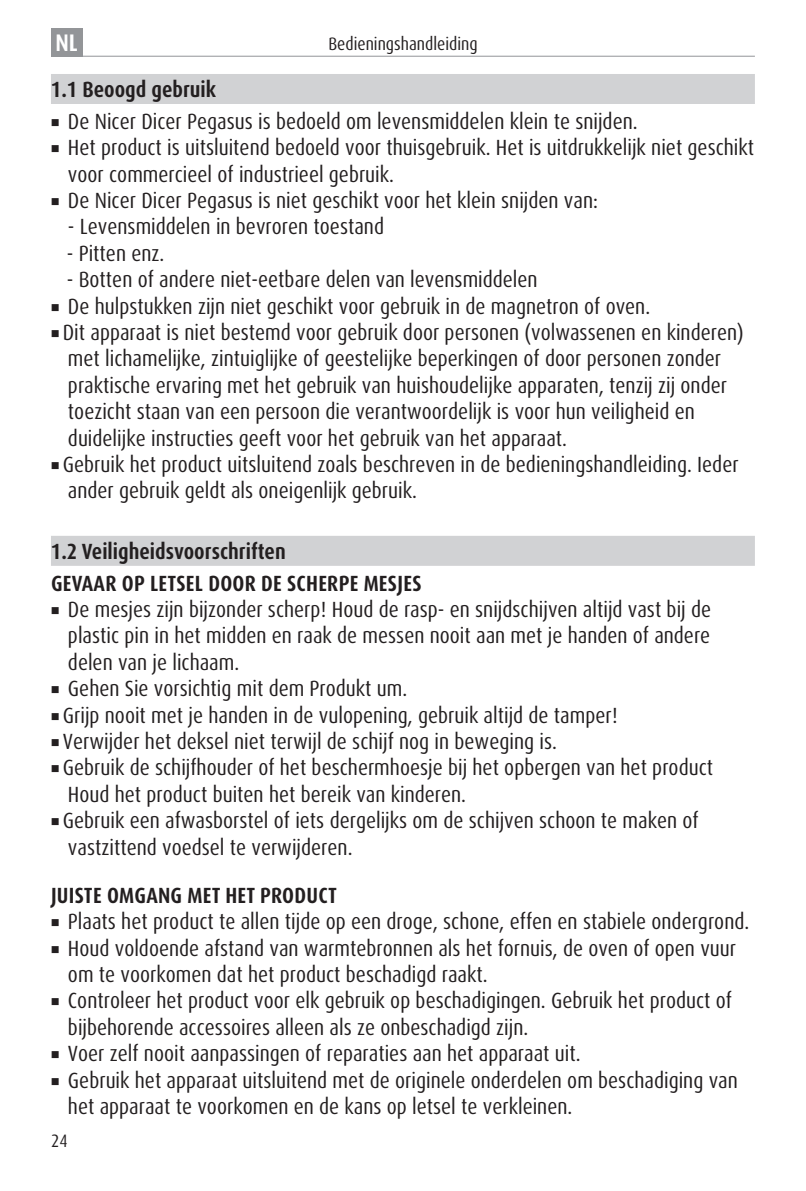
<style>
.page{position:relative;width:806px;height:1191px;background:#fff}
.page>*{position:absolute;margin:0;border:0;box-sizing:border-box;transform-origin:0 0}
.t1{font:700 condensed 24px "Dax Pro";color:#fff}
.t2{font:condensed 22px/26.4px "Dax Pro";color:#231f20}
.t3{font:700 condensed 22px/32px "Dax Pro";letter-spacing:.01em;color:#231f20}
.t4{font:condensed 18px "Dax Pro";color:#231f20}
</style>
<div class="page">
<hr style="left:51px;top:56px;width:703px;height:1px;background:#939598">
<div style="left:51px;top:28px;width:31px;height:29px;background:#939598"></div>
<div style="left:51px;top:74px;width:703px;height:30px;background:#d1d2d4"></div>
<div style="left:51px;top:536px;width:703px;height:30px;background:#d1d2d4"></div>
<p class="t1" style="left:55px;top:27px;width:24px">NL</p>
<p class="t4" style="left:328px;top:32px;width:150px">Bedieningshandleiding</p>
<p class="t3" style="left:51px;top:73px;width:166px">1.1 Beoogd gebruik</p>
<p class="t2" style="left:68px;top:108px;width:687px">De Nicer Dicer Pegasus is bedoeld om levensmiddelen klein te snijden.<br>Het product is uitsluitend bedoeld voor thuisgebruik. Het is uitdrukkelijk niet geschikt voor commercieel of industrieel gebruik.<br>De Nicer Dicer Pegasus is niet geschikt voor het klein snijden van:</p>
<p class="t2" style="left:68px;top:214px;width:317px">- Levensmiddelen in bevroren toestand</p>
<p class="t2" style="left:67px;top:240px;width:99px">- Pitten enz.</p>
<p class="t2" style="left:63px;top:266px;width:682px">- Botten of andere niet-eetbare delen van levensmiddelen<br>De hulpstukken zijn niet geschikt voor gebruik in de magnetron of oven.<br>Dit apparaat is niet bestemd voor gebruik door personen (volwassenen en kinderen) met lichamelijke, zintuiglijke of geestelijke beperkingen of door personen zonder praktische ervaring met het gebruik van huishoudelijke apparaten, tenzij zij onder toezicht staan van een persoon die verantwoordelijk is voor hun veiligheid en duidelijke instructies geeft voor het gebruik van het apparaat.<br>Gebruik het product uitsluitend zoals beschreven in de bedieningshandleiding. Ieder ander gebruik geldt als oneigenlijk gebruik.</p>
<p class="t3" style="left:51px;top:535px;width:372px">1.2 Veiligheidsvoorschriften<br>GEVAAR OP LETSEL DOOR DE SCHERPE MESJES</p>
<p class="t2" style="left:63px;top:596px;width:651px">De mesjes zijn bijzonder scherp! Houd de rasp- en snijdschijven altijd vast bij de plastic pin in het midden en raak de messen nooit aan met je handen of andere delen van je lichaam.<br>Gehen Sie vorsichtig mit dem Produkt um.<br>Grijp nooit met je handen in de vulopening, gebruik altijd de tamper!<br>Verwijder het deksel niet terwijl de schijf nog in beweging is.<br>Gebruik de schijfhouder of het beschermhoesje bij het opbergen van het product Houd het product buiten het bereik van kinderen.<br>Gebruik een afwasborstel of iets dergelijks om de schijven schoon te maken of vastzittend voedsel te verwijderen.</p>
<p class="t3" style="left:51px;top:879px;width:287px">JUISTE OMGANG MET HET PRODUCT</p>
<p class="t2" style="left:68px;top:908px;width:682px">Plaats het product te allen tijde op een droge, schone, effen en stabiele ondergrond.<br>Houd voldoende afstand van warmtebronnen als het fornuis, de oven of open vuur om te voorkomen dat het product beschadigd raakt.<br>Controleer het product voor elk gebruik op beschadigingen. Gebruik het product of bijbehorende accessoires alleen als ze onbeschadigd zijn.<br>Voer zelf nooit aanpassingen of reparaties aan het apparaat uit.<br>Gebruik het apparaat uitsluitend met de originele onderdelen om beschadiging van het apparaat te voorkomen en de kans op letsel te verkleinen.</p>
<p class="t4" style="left:51px;top:1128px;width:18px">24</p>
</div>
